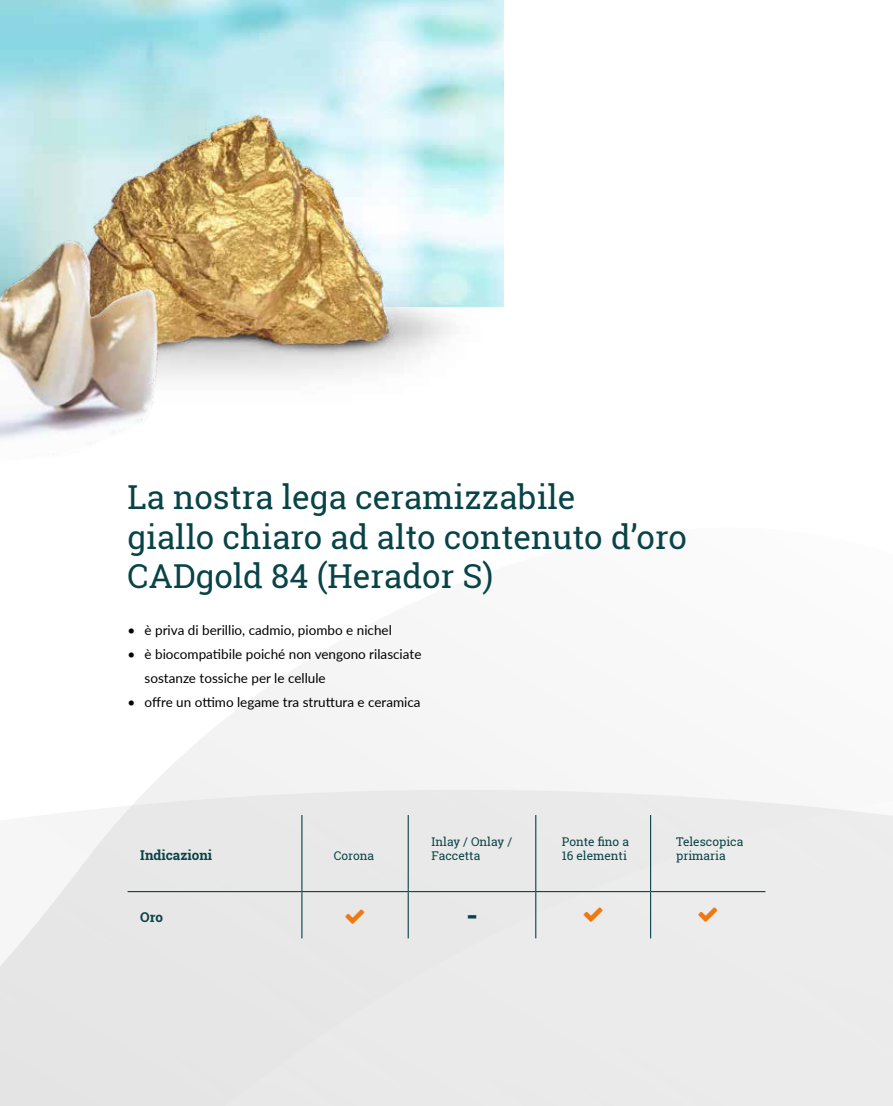
<style>
.page{position:relative;width:893px;height:1106px;background:#fff}
.page>*{position:absolute;margin:0;border:0;box-sizing:border-box;transform-origin:0 0}
.t1{font:33px/39.6px "Roboto Slab";color:#084347}
.t2{font:700 30px "Roboto Slab";color:#084347}
.t3{font:13.5px/24px "Lato";color:#000}
.t4{font:700 13.5px "Roboto Slab";color:#084347}
.t5{font:12px/13.5px "Roboto Slab";color:#084347}
</style>
<div class="page">
<svg style="left:241px;top:666px;width:130px;height:41px;fill:#f4f4f4"></svg>
<svg style="left:201px;top:707px;width:228px;height:33px;fill:#f4f4f4"></svg>
<svg style="left:0;top:740px;width:893px;height:366px;fill:#eaeaea"></svg>
<div style="left:0;top:1022px;width:45px;height:84px;background:#e4e4e4"></div>
<img style="left:0;top:94px;width:504px;height:285px">
<img style="left:0;top:167px;width:187px;height:274px">
<hr style="left:301px;top:815px;width:1px;height:76px;background:#084347">
<hr style="left:408px;top:815px;width:1px;height:76px;background:#084347">
<hr style="left:535px;top:815px;width:1px;height:76px;background:#084347">
<hr style="left:650px;top:815px;width:1px;height:76px;background:#084347">
<hr style="left:128px;top:891px;width:174px;height:1px;background:#084347">
<hr style="left:302px;top:891px;width:106px;height:1px;background:#084347">
<hr style="left:301px;top:892px;width:1px;height:46px;background:#084347">
<hr style="left:408px;top:891px;width:128px;height:1px;background:#084347">
<hr style="left:408px;top:892px;width:1px;height:46px;background:#084347">
<hr style="left:536px;top:891px;width:115px;height:1px;background:#084347">
<hr style="left:535px;top:892px;width:1px;height:46px;background:#084347">
<hr style="left:651px;top:891px;width:114px;height:1px;background:#084347">
<hr style="left:650px;top:892px;width:1px;height:46px;background:#084347">
<svg style="left:346px;top:909px;width:18px;height:15px"></svg>
<svg style="left:584px;top:907px;width:18px;height:15px"></svg>
<svg style="left:699px;top:907px;width:18px;height:15px"></svg>
<h1 class="t1" style="left:128px;top:477px;width:561px">La nostra lega ceramizzabile<br>giallo chiaro ad alto contenuto d’oro<br>CADgold 84 (Herador S)</h1>
<p class="t3" style="left:128px;top:617px;width:266px">• è priva di berillio, cadmio, piombo e nichel</p>
<p class="t3" style="left:145px;top:641px;width:278px;text-indent:-17px">• è biocompatibile poiché non vengono rilasciate sostanze tossiche per le cellule</p>
<p class="t3" style="left:128px;top:689px;width:294px">• offre un ottimo legame tra struttura e ceramica</p>
<p class="t4" style="left:140px;top:846px;width:73px">Indicazioni</p>
<p class="t5" style="left:334px;top:848px;width:42px">Corona</p>
<p class="t5" style="left:432px;top:835px;width:82px">Inlay / Onlay /<br>Faccetta</p>
<p class="t5" style="left:562px;top:835px;width:69px">Ponte fino a<br>16 elementi</p>
<p class="t5" style="left:676px;top:835px;width:69px">Telescopica primaria</p>
<p class="t4" style="left:140px;top:908px;width:24px">Oro</p>
<h2 class="t2" style="left:466px;top:894px;width:13px">-</h2>
</div>
